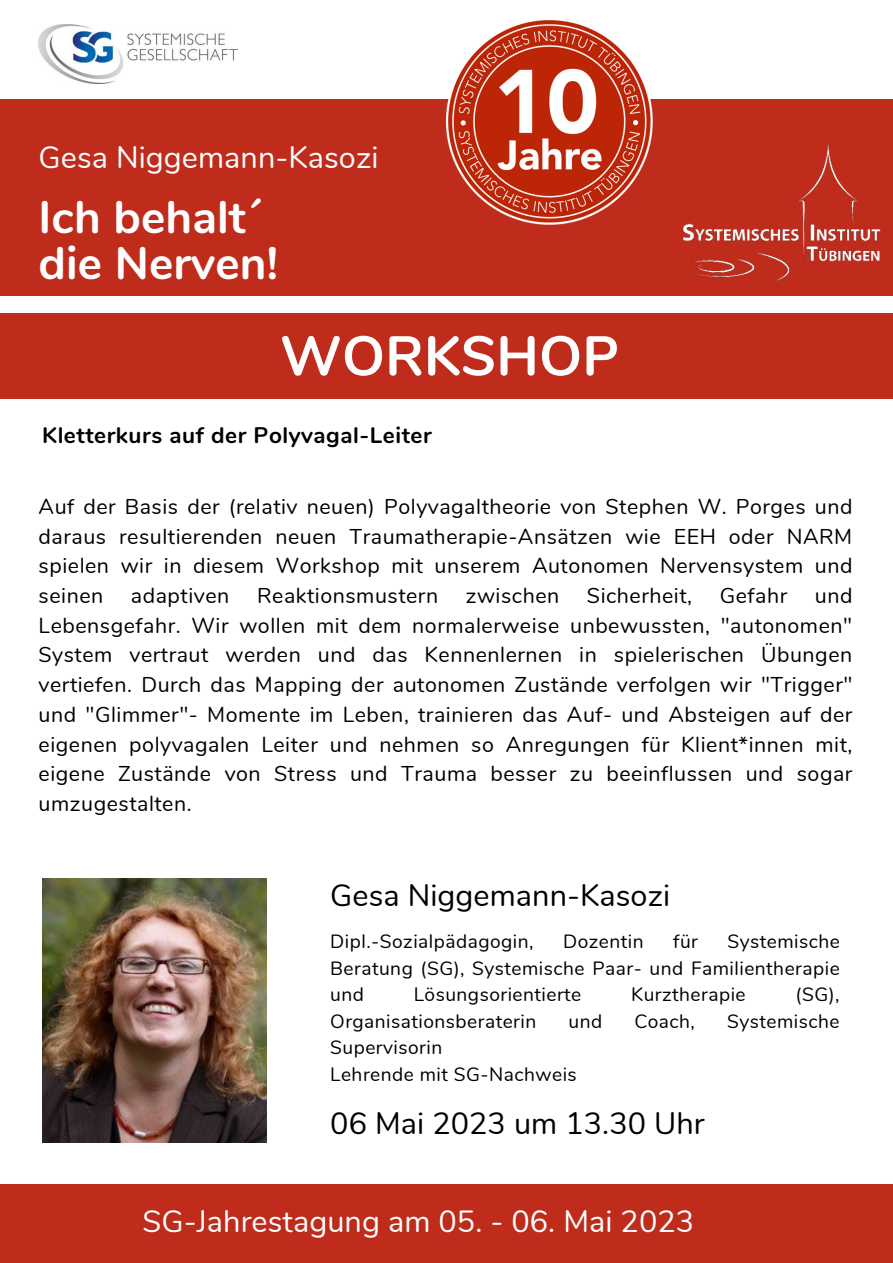
<style>
.page{position:relative;width:893px;height:1263px;background:#fff}
.page>*{position:absolute;margin:0;border:0;box-sizing:border-box;transform-origin:0 0}
.t1{font:700 55.43px "Nunito";letter-spacing:.005em;color:#fff}
.t2{font:700 45.67px/45.6px "Nunito";letter-spacing:.005em;color:#fff}
.t3{font:30.6px "Nunito";letter-spacing:.005em;color:#fff}
.t4{font:30.6px "Nunito";letter-spacing:.005em;color:#000}
.t5{font:700 22.5px "Nunito";letter-spacing:.025em;color:#000}
.t6{font:21.38px/29.7px "Nunito";letter-spacing:.025em;color:#000;text-align:justify}
.t7{font:19.12px/26.5px "Nunito";letter-spacing:.025em;color:#000;text-align:justify}
</style>
<div class="page">
<div style="left:0;top:99px;width:893px;height:299px;background:#bf2c1b"></div>
<img style="left:447px;top:20px;width:206px;height:204px">
<div style="left:0;top:1184px;width:893px;height:79px;background:#bf2c1b"></div>
<img style="left:39px;top:25px;width:198px;height:58px">
<img style="left:682px;top:143px;width:199px;height:138px">
<div style="left:0;top:296px;width:893px;height:17px;background:#fff"></div>
<img style="left:42px;top:878px;width:224px;height:264px">
<h3 class="t3" style="left:39px;top:137px;width:341px">Gesa Niggemann-Kasozi</h3>
<h2 class="t2" style="left:39px;top:196px;width:241px">Ich behalt´ die Nerven!</h2>
<h1 class="t1" style="left:280px;top:319px;width:340px">WORKSHOP</h1>
<p class="t5" style="left:42px;top:420px;width:391px">Kletterkurs auf der Polyvagal-Leiter</p>
<p class="t6" style="left:39px;top:492px;width:815px">Auf der Basis der (relativ neuen) Polyvagaltheorie von Stephen W. Porges und daraus resultierenden neuen Traumatherapie-Ansätzen wie EEH oder NARM spielen wir in diesem Workshop mit unserem Autonomen Nervensystem und seinen</p>
<p class="t6" style="left:131px;top:581px;width:100px">adaptiven</p>
<p class="t6" style="left:257px;top:581px;width:183px">Reaktionsmustern</p>
<p class="t6" style="left:466px;top:581px;width:95px">zwischen</p>
<p class="t6" style="left:587px;top:581px;width:107px">Sicherheit,</p>
<p class="t6" style="left:720px;top:581px;width:69px">Gefahr</p>
<p class="t6" style="left:39px;top:581px;width:815px;text-indent:776px">und Lebensgefahr. Wir wollen mit dem normalerweise unbewussten, "autonomen" System vertraut werden und das Kennenlernen in spielerischen Übungen vertiefen. Durch das Mapping der autonomen Zustände verfolgen wir "Trigger" und "Glimmer"- Momente im Leben, trainieren das Auf- und Absteigen auf der eigenen polyvagalen Leiter und nehmen so Anregungen für Klient*innen mit, eigene Zustände von Stress und Trauma besser zu beeinflussen und sogar umzugestalten.</p>
<h3 class="t4" style="left:330px;top:875px;width:341px">Gesa Niggemann-Kasozi</h3>
<p class="t7" style="left:330px;top:929px;width:205px">Dipl.-Sozialpädagogin,</p>
<p class="t7" style="left:563px;top:929px;width:82px">Dozentin</p>
<p class="t7" style="left:673px;top:929px;width:26px">für</p>
<p class="t7" style="left:330px;top:929px;width:511px;text-indent:397px">Systemische Beratung (SG), Systemische Paar- und Familientherapie und</p>
<p class="t7" style="left:414px;top:982px;width:169px">Lösungsorientierte</p>
<p class="t7" style="left:631px;top:982px;width:116px">Kurztherapie</p>
<p class="t7" style="left:795px;top:982px;width:46px">(SG),</p>
<p class="t7" style="left:330px;top:1008px;width:207px">Organisationsberaterin</p>
<p class="t7" style="left:568px;top:1008px;width:35px">und</p>
<p class="t7" style="left:634px;top:1008px;width:62px">Coach,</p>
<p class="t7" style="left:727px;top:1008px;width:114px">Systemische</p>
<p class="t7" style="left:330px;top:1035px;width:248px">Supervisorin<br>Lehrende mit SG-Nachweis</p>
<h3 class="t4" style="left:330px;top:1103px;width:376px">06 Mai 2023 um 13.30 Uhr</h3>
<h3 class="t3" style="left:143px;top:1201px;width:553px">SG-Jahrestagung am 05. - 06. Mai 2023</h3>
</div>
